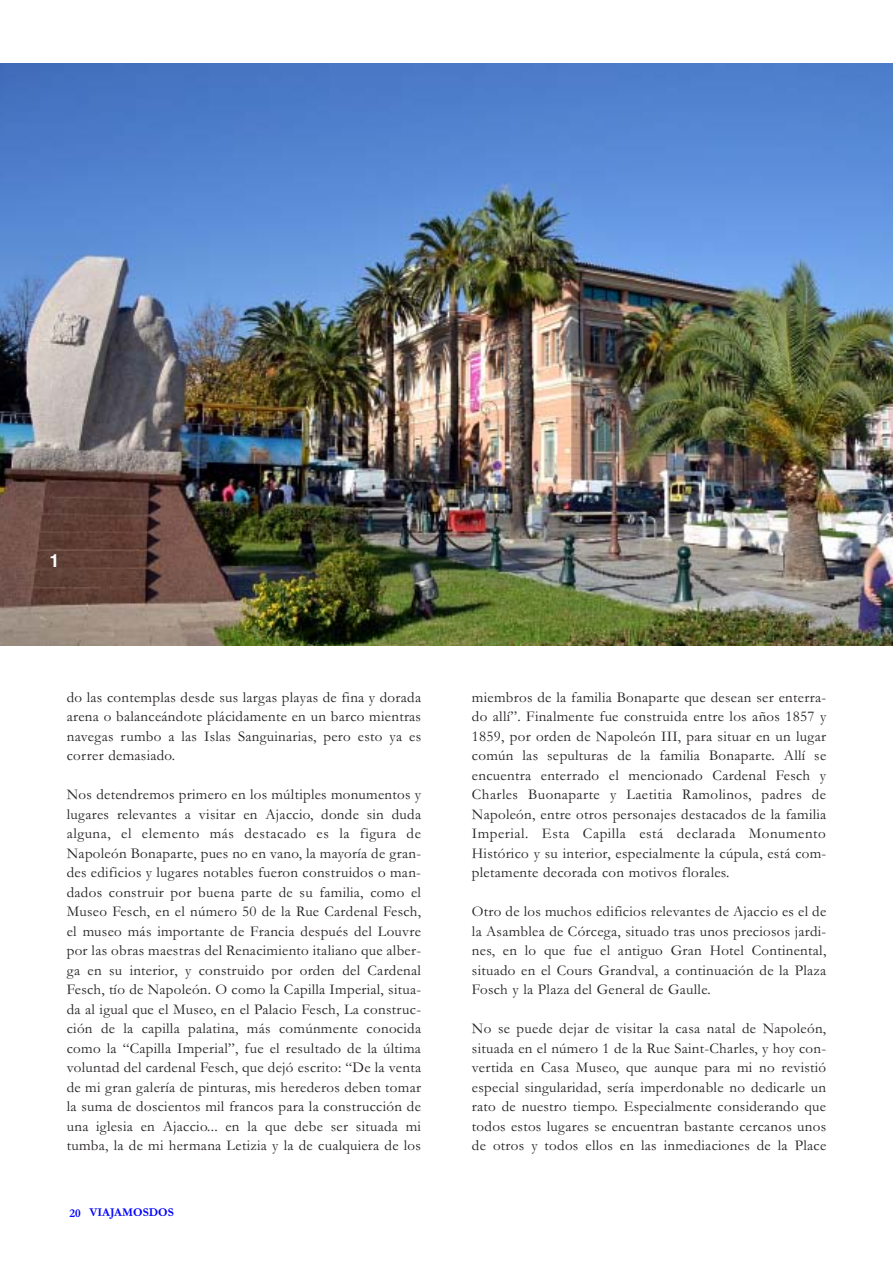
<style>
.page{position:relative;width:893px;height:1263px;background:#fff}
.page>*{position:absolute;margin:0;border:0;box-sizing:border-box;transform-origin:0 0}
.t1{font:700 18px "Helvetica";color:#fff}
.t2{font:15px/19.5px "Garamond";letter-spacing:.02em;color:#231f20;text-align:justify}
.t3{font:700 12px "Garamond";color:#00f}
</style>
<div class="page">
<img style="left:0;top:64px;width:893px;height:582px">
<p class="t1" style="left:49px;top:554px;width:12px">1</p>
<p class="t2" style="left:67px;top:687px;width:356px">do las contemplas desde sus largas playas de fina y dorada arena o balanceándote plácidamente en un barco mientras navegas rumbo a las Islas Sanguinarias, pero esto ya es correr demasiado.</p>
<p class="t2" style="left:67px;top:784px;width:356px">Nos detendremos primero en los múltiples monumentos y lugares relevantes a visitar en Ajaccio, donde sin duda alguna, el elemento más destacado es la figura de Napoleón Bonaparte, pues no en vano, la mayoría de gran&shy;des edificios y lugares notables fueron construidos o man&shy;dados construir por buena parte de su familia, como el Museo Fesch, en el número 50 de la Rue Cardenal Fesch, el museo más importante de Francia después del Louvre por las obras maestras del Renacimiento italiano que alber&shy;ga en su interior, y construido por orden del Cardenal Fesch, tío de Napoleón. O como la Capilla Imperial, situa&shy;da al igual que el Museo, en el Palacio Fesch, La construc&shy;ción de la capilla palatina, más comúnmente conocida como la “Capilla Imperial”, fue el resultado de la última voluntad del cardenal Fesch, que dejó escrito: “De la venta de mi gran galería de pinturas, mis herederos deben tomar la suma de doscientos mil francos para la construcción de una iglesia en Ajaccio... en la que debe ser situada mi tumba, la de mi hermana Letizia y la de cualquiera de los</p>
<p class="t3" style="left:69px;top:1205px;width:106px">20 VIAJAMOSDOS</p>
<p class="t2" style="left:472px;top:687px;width:356px">miembros de la familia Bonaparte que desean ser enterra&shy;do allí”. Finalmente fue construida entre los años 1857 y 1859, por orden de Napoleón III, para situar en un lugar común las sepulturas de la familia Bonaparte. Allí se encuentra enterrado el mencionado Cardenal Fesch y Charles Buonaparte y Laetitia Ramolinos, padres de Napoleón, entre otros personajes destacados de la familia Imperial. Esta Capilla está declarada Monumento Histórico y su interior, especialmente la cúpula, está com&shy;pletamente decorada con motivos florales.</p>
<p class="t2" style="left:472px;top:901px;width:356px">Otro de los muchos edificios relevantes de Ajaccio es el de la Asamblea de Córcega, situado tras unos preciosos jardi&shy;nes, en lo que fue el antiguo Gran Hotel Continental, situado en el Cours Grandval, a continuación de la Plaza Fosch y la Plaza del General de Gaulle.</p>
<p class="t2" style="left:472px;top:1018px;width:356px">No se puede dejar de visitar la casa natal de Napoleón, situada en el número 1 de la Rue Saint-Charles, y hoy con&shy;vertida en Casa Museo, que aunque para mi no revistió especial singularidad, sería imperdonable no dedicarle un rato de nuestro tiempo. Especialmente considerando que todos estos lugares se encuentran bastante cercanos unos de otros y todos ellos en las inmediaciones de la Place</p>
</div>
